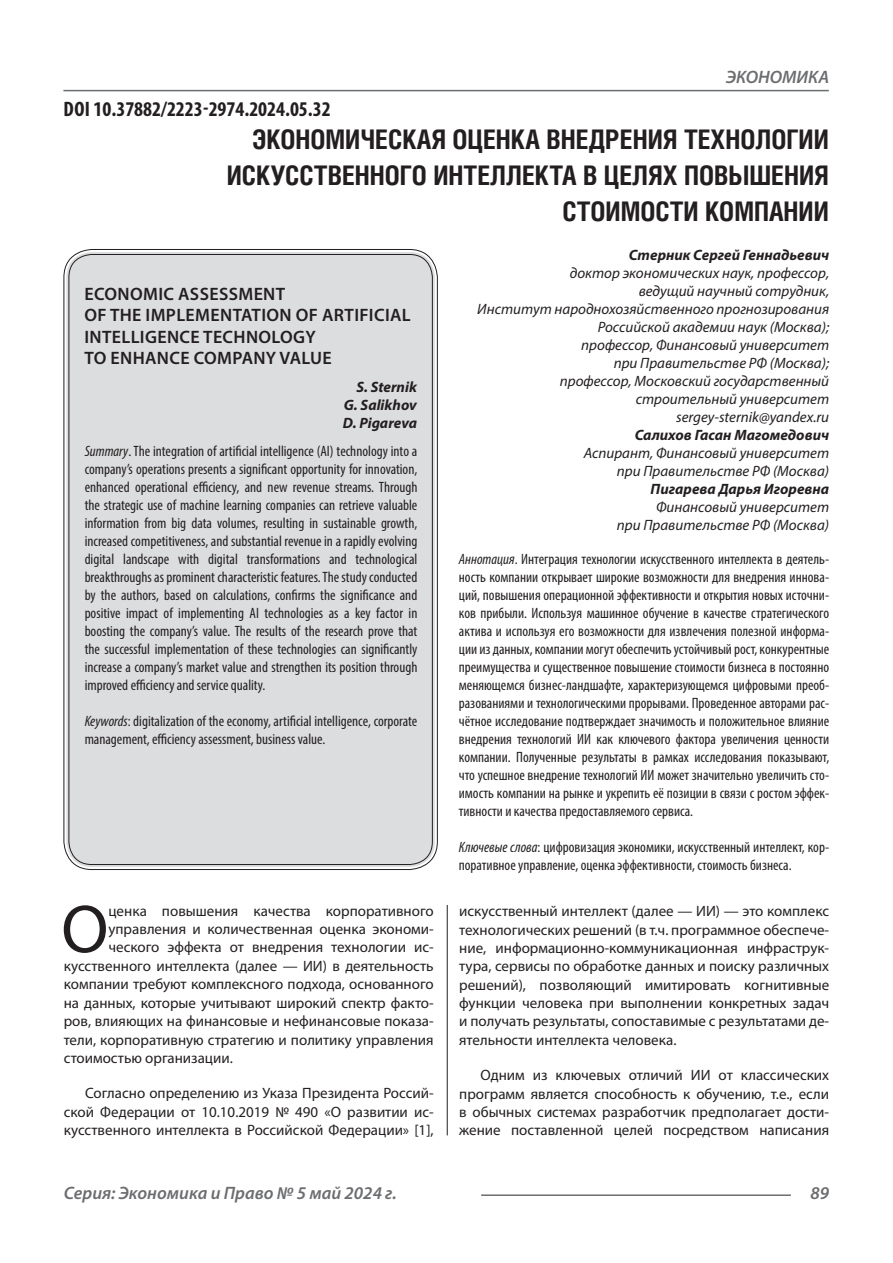
<style>
.page{position:relative;width:893px;height:1263px;background:#fff}
.page>*{position:absolute;margin:0;border:0;box-sizing:border-box;transform-origin:0 0}
.Статья_текст_первый{font:68.4px "Myriad Pro";color:#231f20}
.Статья_название{font:700 27px/36px "Helios Cond C";color:#231f20;text-align:right}
.ДОИ{font:700 condensed 21px "Myriad Pro";color:#231f20}
.Статья_название_англ{font:600 18px/21.6px "Myriad Pro";letter-spacing:.02em;color:#231f20}
.t1{font:italic 600 18px "Myriad Pro";color:#6c6d70}
.Статья_аннотация_тек{font:condensed 15px/18px "Myriad Pro";color:#231f20;text-align:justify}
.Статья_аннотация_анг{font:condensed 15px/18px "Myriad Pro";color:#231f20;text-align:justify}
.Статья_текст{font:15px/18.5px "Myriad Pro";color:#231f20;text-align:justify}
.Статья_автор_инфо{font:italic 15px/18px "Myriad Pro";color:#231f20;text-align:right}
.Статья_текст_первый-2{font:15px "Myriad Pro";color:#231f20}
.Статья_автор_инфо-2{font:italic 700 15px "Myriad Pro";color:#231f20}
.Статья_автор_англ{font:italic 700 15px "Myriad Pro";color:#231f20}
.s1{font-style:italic}
</style>
<div class="page">
<hr style="left:447px;top:128px;width:1px;height:1007px;background:#231f20">
<hr style="left:63px;top:90px;width:766px;height:1px;background:#6c6d70">
<hr style="left:481px;top:1194px;width:310px;height:2px;background:#6c6d70">
<div style="left:442px;top:128px;width:10px;height:777px;background:#fff"></div>
<div style="left:66px;top:252px;width:369px;height:615px;background:#dcdddf;border-radius:26px"></div>
<p class="ДОИ" style="left:64px;top:96px;width:269px">DOI 10.37882/2223-2974.2024.05.32</p>
<p class="t1" style="left:726px;top:66px;width:105px">ЭКОНОМИКА</p>
<p class="Статья_название" style="left:227px;top:121px;width:604px">ЭКОНОМИЧЕСКАЯ ОЦЕНКА ВНЕДРЕНИЯ ТЕХНОЛОГИИ<br>ИСКУССТВЕННОГО ИНТЕЛЛЕКТА В ЦЕЛЯХ ПОВЫШЕНИЯ<br>СТОИМОСТИ КОМПАНИИ</p>
<p class="Статья_автор_инфо-2" style="left:629px;top:245px;width:202px">Стерник Сергей Геннадьевич</p>
<p class="Статья_автор_инфо" style="left:477px;top:264px;width:353px">доктор экономических наук, профессор,<br>ведущий научный сотрудник,<br>Институт народнохозяйственного прогнозирования Российской академии наук (Москва);</p>
<p class="Статья_автор_инфо" style="left:581px;top:336px;width:249px">профессор, Финансовый университет при Правительстве РФ (Москва);</p>
<p class="Статья_автор_инфо" style="left:560px;top:372px;width:271px">профессор, Московский государственный строительный университет</p>
<p class="Статья_автор_инфо" style="left:676px;top:408px;width:154px">sergey-sternik@yandex.ru</p>
<p class="Статья_автор_инфо-2" style="left:635px;top:425px;width:196px">Салихов Гасан Магомедович</p>
<p class="Статья_автор_инфо" style="left:584px;top:444px;width:247px">Аспирант, Финансовый университет при Правительстве РФ (Москва)</p>
<p class="Статья_автор_инфо-2" style="left:651px;top:479px;width:180px">Пигарева Дарья Игоревна</p>
<p class="Статья_автор_инфо" style="left:617px;top:498px;width:214px">Финансовый университет<br>при Правительстве РФ (Москва)</p>
<p class="Статья_аннотация_тек" style="left:459px;top:550px;width:372px"><span class="s1">Аннотация</span>. Интеграция технологии искусственного интеллекта в деятель&shy;ность компании открывает широкие возможности для внедрения иннова&shy;ций, повышения операционной эффективности и открытия новых источни&shy;ков прибыли. Используя машинное обучение в качестве стратегического актива и используя его возможности для извлечения полезной информа&shy;ции из данных, компании могут обеспечить устойчивый рост, конкурентные преимущества и существенное повышение стоимости бизнеса в постоянно меняющемся бизнес-ландшафте, характеризующемся цифровыми преоб&shy;разованиями и технологическими прорывами. Проведенное авторами рас&shy;чётное исследование подтверждает значимость и положительное влияние внедрения технологий ИИ как ключевого фактора увеличения ценности компании. Полученные результаты в рамках исследования показывают, что успешное внедрение технологий ИИ может значительно увеличить сто&shy;имость компании на рынке и укрепить её позиции в связи с ростом эффек&shy;тивности и качества предоставляемого сервиса.</p>
<p class="Статья_аннотация_тек" style="left:459px;top:838px;width:372px"><span class="s1">Ключевые слова</span>: цифровизация экономики, искусственный интеллект, кор&shy;поративное управление, оценка эффективности, стоимость бизнеса.</p>
<p class="Статья_название_англ" style="left:84px;top:282px;width:328px">ECONOMIC ASSESSMENT<br>OF THE IMPLEMENTATION OF ARTIFICIAL<br>INTELLIGENCE TECHNOLOGY<br>TO ENHANCE COMPANY VALUE</p>
<p class="Статья_автор_англ" style="left:356px;top:377px;width:62px">S. Sternik</p>
<p class="Статья_автор_англ" style="left:344px;top:395px;width:75px">G. Salikhov</p>
<p class="Статья_автор_англ" style="left:343px;top:413px;width:76px">D. Pigareva</p>
<p class="Статья_аннотация_анг" style="left:85px;top:442px;width:334px"><span class="s1">Summary</span>. The integration of artificial intelligence (AI) technology into a company’s operations presents a significant opportunity for innovation, enhanced operational efficiency, and new revenue streams. Through the strategic use of machine learning companies can retrieve valuable information from big data volumes, resulting in sustainable growth, increased competitiveness, and substantial revenue in a rapidly evolving digital landscape with digital transformations and technological breakthroughs as prominent characteristic features. The study conducted by the authors, based on calculations, confirms the significance and positive impact of implementing AI technologies as a key factor in boosting the company’s value. The results of the research prove that the successful implementation of these technologies can significantly increase a company’s market value and strengthen its position through improved efficiency and service quality.</p>
<p class="Статья_аннотация_анг" style="left:85px;top:712px;width:334px"><span class="s1">Keywords</span>: digitalization of the economy, artificial intelligence, corporate management, efficiency assessment, business value.</p>
<p class="Статья_текст_первый" style="left:61px;top:887px;width:49px">О</p>
<p class="Статья_текст_первый-2" style="left:108px;top:902px;width:327px">ценка повышения качества корпоративного</p>
<p class="Статья_текст_первый-2" style="left:108px;top:920px;width:327px">управления и количественная оценка экономи-</p>
<p class="Статья_текст_первый-2" style="left:108px;top:938px;width:327px">ческого эффекта от внедрения технологии ис-</p>
<p class="Статья_текст_первый-2" style="left:64px;top:956px;width:371px">кусственного интеллекта (далее — ИИ) в деятельность</p>
<p class="Статья_текст_первый-2" style="left:64px;top:975px;width:371px">компании требуют комплексного подхода, основанного</p>
<p class="Статья_текст_первый-2" style="left:64px;top:993px;width:371px">на данных, которые учитывают широкий спектр факто-</p>
<p class="Статья_текст_первый-2" style="left:64px;top:1012px;width:371px">ров, влияющих на финансовые и нефинансовые показа-</p>
<p class="Статья_текст_первый-2" style="left:64px;top:1030px;width:371px">тели, корпоративную стратегию и политику управления</p>
<p class="Статья_текст_первый-2" style="left:64px;top:1049px;width:169px">стоимостью организации.</p>
<p class="Статья_текст" style="left:64px;top:1084px;width:371px;text-indent:21px">Согласно определению из Указа Президента Россий&shy;ской Федерации от 10.10.2019 № 490 «О развитии ис&shy;кусственного интеллекта в Российской Федерации» [1],</p>
<p class="Статья_текст" style="left:459px;top:902px;width:371px">искусственный интеллект (далее — ИИ) — это комплекс технологических решений (в т.ч. программное обеспече&shy;ние, информационно-коммуникационная инфраструк&shy;тура, сервисы по обработке данных и поиску различных решений), позволяющий имитировать когнитивные функции человека при выполнении конкретных задач и получать результаты, сопоставимые с результатами де&shy;ятельности интеллекта человека.</p>
<p class="Статья_текст" style="left:459px;top:1066px;width:371px;text-indent:21px">Одним из ключевых отличий ИИ от классических программ является способность к обучению, т.е., если в обычных системах разработчик предполагает дости&shy;жение поставленной целей посредством написания</p>
<p class="t1" style="left:64px;top:1182px;width:334px">Серия: Экономика и Право № 5 май 2024 г.</p>
<p class="t1" style="left:810px;top:1182px;width:20px">89</p>
</div>
